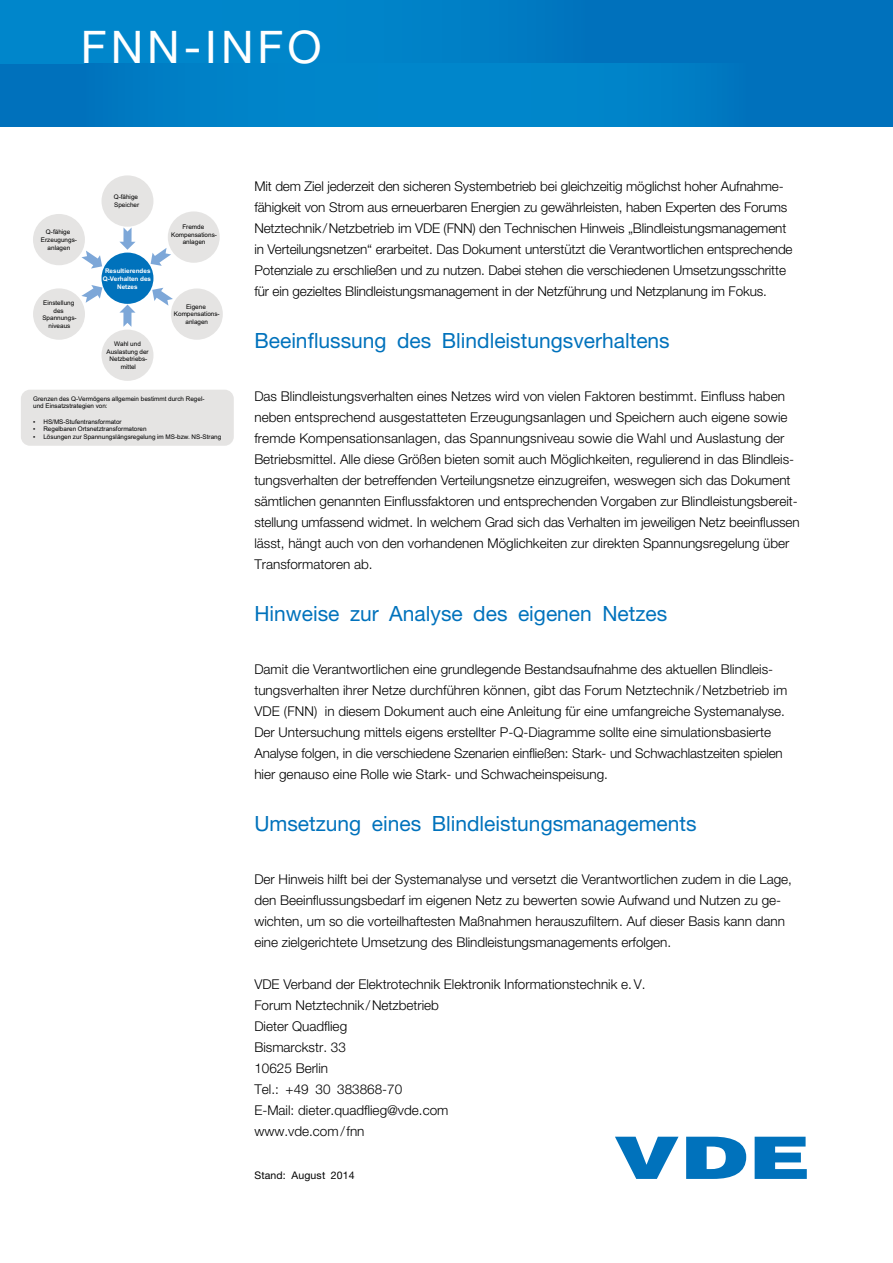
<style>
.page{position:relative;width:893px;height:1263px;background:#fff}
.page>*{position:absolute;margin:0;border:0;box-sizing:border-box;transform-origin:0 0}
.t1{font:45px "Helvetica Neue";letter-spacing:.09em;color:#fff}
.t2{font:21px "Helvetica Neue";color:#0072bc}
.t3{font:300 13.5px/21px "Helvetica Neue";color:#000}
.t4{font:10.5px "Helvetica Neue";letter-spacing:.015em;color:#000}
.t5{font:6.3px/7.6px "Arial";color:#000;text-align:center}
.t6{font:700 6.3px/7.6px "Arial";color:#fff;text-align:center}
</style>
<div class="page">
<div style="left:0;top:0;width:893px;height:126px;background:#0071bc"></div>
<div style="left:0;top:0;width:585px;height:63px;background:linear-gradient(to right,#008ace,#007bc2)"></div>
<div style="left:85px;top:63px;width:481px;height:63px;background:linear-gradient(to bottom,#0081c7,#0081c7)"></div>
<div style="left:391px;top:63px;width:355px;height:63px;background:linear-gradient(to right,#008ace,#007bc2)"></div>
<svg style="left:615px;top:1137px;width:63px;height:42px"></svg>
<svg style="left:686px;top:1137px;width:60px;height:42px"></svg>
<svg style="left:755px;top:1137px;width:52px;height:42px"></svg>
<div style="left:21px;top:390px;width:213px;height:56px;background:#e5e4e3;border-radius:9px"></div>
<div style="left:33px;top:288px;width:52px;height:52px;background:#e5e4e3;border-radius:50%"></div>
<div style="left:101px;top:330px;width:52px;height:51px;background:#e5e4e3;border-radius:50%"></div>
<div style="left:171px;top:288px;width:52px;height:52px;background:#e5e4e3;border-radius:50%"></div>
<div style="left:33px;top:214px;width:52px;height:51px;background:#e5e4e3;border-radius:50%"></div>
<div style="left:102px;top:175px;width:51px;height:52px;background:#e5e4e3;border-radius:50%"></div>
<div style="left:168px;top:211px;width:52px;height:52px;background:#e5e4e3;border-radius:50%"></div>
<div style="left:102px;top:253px;width:51px;height:51px;background:#0072bc;border-radius:50%"></div>
<svg style="left:119px;top:227px;width:17px;height:23px"></svg>
<svg style="left:151px;top:248px;width:20px;height:18px"></svg>
<svg style="left:81px;top:285px;width:21px;height:18px"></svg>
<svg style="left:152px;top:288px;width:21px;height:18px"></svg>
<svg style="left:119px;top:305px;width:17px;height:22px"></svg>
<svg style="left:81px;top:251px;width:21px;height:17px"></svg>
<h1 class="t1" style="left:81px;top:20px;width:242px">FNN-INFO</h1>
<p class="t5" style="left:41px;top:228px;width:38px">Q-fähige<br>Erzeugungs&shy;anlagen</p>
<p class="t5" style="left:42px;top:299px;width:36px">Einstellung des<br>Spannungs&shy;niveaus</p>
<p class="t5" style="left:114px;top:193px;width:27px;text-align:left">Q-fähige<br>Speicher</p>
<p class="t6" style="left:103px;top:267px;width:50px">Resultierendes<br>Q-Verhalten des<br>Netzes</p>
<p class="t5" style="left:106px;top:340px;width:44px">Wahl und<br>Auslastung der<br>Netzbetriebs&shy;mittel</p>
<p class="t5" style="left:171px;top:223px;width:47px">Fremde<br>Kompensations&shy;anlagen</p>
<p class="t5" style="left:174px;top:303px;width:47px">Eigene<br>Kompensations&shy;anlagen</p>
<p class="t5" style="left:33px;top:395px;width:173px;text-align:left">Grenzen des Q-Vermögens allgemein bestimmt durch Regel&shy;und Einsatzstrategien von:</p>
<p class="t5" style="left:33px;top:418px;width:90px">▪ HS/MS-Stufentransformator</p>
<p class="t5" style="left:33px;top:425px;width:115px">▪ Regelbaren Ortsnetztransformatoren</p>
<p class="t5" style="left:33px;top:433px;width:190px">▪ Lösungen zur Spannungslängsregelung im MS-bzw. NS-Strang</p>
<p class="t3" style="left:254px;top:175px;width:540px">Mit dem Ziel jederzeit den sicheren Systembetrieb bei gleichzeitig möglichst hoher Aufnahme&shy;fähigkeit von Strom aus erneuerbaren Energien zu gewährleisten, haben Experten des Forums Netztechnik/Netzbetrieb im VDE (FNN) den Technischen Hinweis „Blindleistungsmanagement in Verteilungsnetzen“ erarbeitet. Das Dokument unterstützt die Verantwortlichen entsprechende Potenziale zu erschließen und zu nutzen. Dabei stehen die verschiedenen Umsetzungsschritte für ein gezieltes Blindleistungsmanagement in der Netzführung und Netzplanung im Fokus.</p>
<h2 class="t2" style="left:254px;top:328px;width:417px">Beeinflussung des Blindleistungsverhaltens</h2>
<p class="t3" style="left:254px;top:385px;width:547px">Das Blindleistungsverhalten eines Netzes wird von vielen Faktoren bestimmt. Einfluss haben neben entsprechend ausgestatteten Erzeugungsanlagen und Speichern auch eigene sowie fremde Kompensationsanlagen, das Spannungsniveau sowie die Wahl und Auslastung der Betriebsmittel. Alle diese Größen bieten somit auch Möglichkeiten, regulierend in das Blindleis&shy;tungsverhalten der betreffenden Verteilungsnetze einzugreifen, weswegen sich das Dokument sämtlichen genannten Einflussfaktoren und entsprechenden Vorgaben zur Blindleistungsbereit&shy;stellung umfassend widmet. In welchem Grad sich das Verhalten im jeweiligen Netz beeinflussen lässt, hängt auch von den vorhandenen Möglichkeiten zur direkten Spannungsregelung über Transformatoren ab.</p>
<h2 class="t2" style="left:254px;top:601px;width:414px">Hinweise zur Analyse des eigenen Netzes</h2>
<p class="t3" style="left:254px;top:658px;width:534px">Damit die Verantwortlichen eine grundlegende Bestandsaufnahme des aktuellen Blindleis&shy;tungsverhalten ihrer Netze durchführen können, gibt das Forum Netztechnik / Netzbetrieb im VDE (FNN) in diesem Dokument auch eine Anleitung für eine umfangreiche Systemanalyse.<br>Der Untersuchung mittels eigens erstellter P-Q-Diagramme sollte eine simulationsbasierte Analyse folgen, in die verschiedene Szenarien einfließen: Stark- und Schwachlastzeiten spielen hier genauso eine Rolle wie Stark- und Schwacheinspeisung.</p>
<h2 class="t2" style="left:254px;top:811px;width:444px">Umsetzung eines Blindleistungsmanagements</h2>
<p class="t3" style="left:254px;top:868px;width:539px">Der Hinweis hilft bei der Systemanalyse und versetzt die Verantwortlichen zudem in die Lage, den Beeinflussungsbedarf im eigenen Netz zu bewerten sowie Aufwand und Nutzen zu ge&shy;wichten, um so die vorteilhaftesten Maßnahmen herauszufiltern. Auf dieser Basis kann dann eine zielgerichtete Umsetzung des Blindleistungsmanagements erfolgen.</p>
<p class="t3" style="left:254px;top:973px;width:393px">VDE Verband der Elektrotechnik Elektronik Informationstechnik e.V.<br>Forum Netztechnik/Netzbetrieb<br>Dieter Quadflieg<br>Bismarckstr. 33<br>10625 Berlin<br>Tel.: +49 30 383868-70<br>E-Mail: dieter.quadflieg@vde.com<br>www.vde.com/fnn</p>
<p class="t4" style="left:254px;top:1169px;width:102px">Stand: August 2014</p>
</div>
